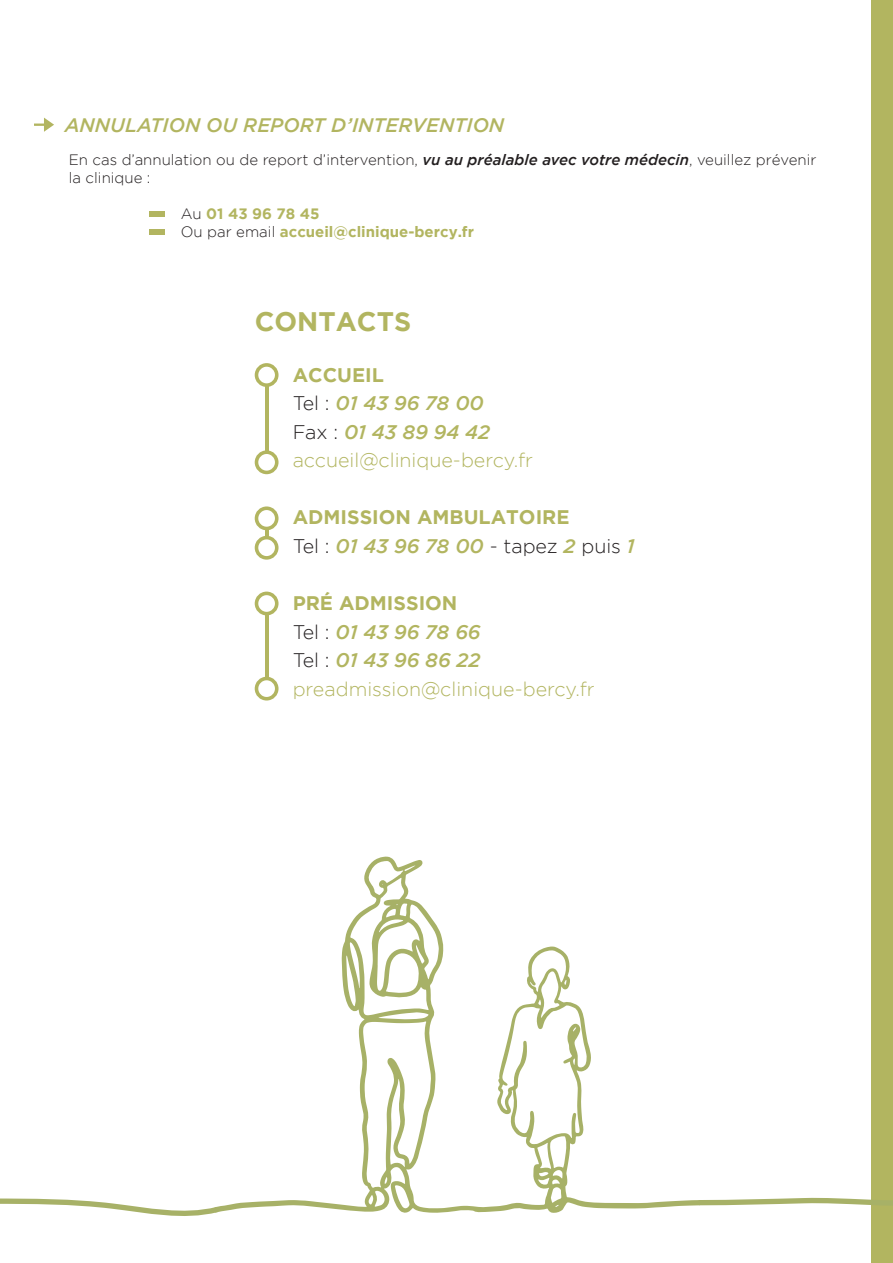
<style>
.page{position:relative;width:893px;height:1263px;background:#fff}
.page>*{position:absolute;margin:0;border:0;box-sizing:border-box;transform-origin:0 0}
.t1{font:700 26.85px "Gotham";color:#b2b560}
.t2{font:italic 500 19.65px "Gotham";color:#b2b560}
.t3{font:300 19.65px "Gotham";color:#b2b560}
.t4{font:700 19.65px "Gotham";color:#b2b560}
.t5{font:300 19.65px "Gotham";color:#231f20}
.t6{font:italic 500 19.5px "Gotham";color:#b2b560}
.t7{font:300 15px/18px "Gotham";color:#231f20}
.t8{font:700 15px "Gotham";color:#b2b560}
.s1{font-weight:500;font-style:italic}
.s2{font-weight:300;color:#231f20}
.s3{font-weight:300;font-style:normal;color:#231f20}
.s4{font-weight:500;font-style:italic;color:#b2b560}
</style>
<div class="page">
<div style="left:872px;top:0;width:21px;height:1263px;background:#b2b560"></div>
<svg style="left:34px;top:118px;width:20px;height:14px"></svg>
<div style="left:150px;top:211px;width:15px;height:6px;background:#b2b560"></div>
<div style="left:150px;top:229px;width:15px;height:6px;background:#b2b560"></div>
<svg style="left:224px;top:856px;width:470px;height:357px"></svg>
<svg style="left:694px;top:1194px;width:199px;height:14px"></svg>
<svg style="left:0;top:1198px;width:224px;height:18px"></svg>
<div style="left:255px;top:363px;width:24px;height:24px;border:4px solid #b2b560;border-radius:50%"></div>
<div style="left:255px;top:592px;width:24px;height:23px;border:4px solid #b2b560;border-radius:50%"></div>
<div style="left:255px;top:506px;width:24px;height:24px;border:4px solid #b2b560;border-radius:50%"></div>
<div style="left:255px;top:450px;width:24px;height:24px;border:4px solid #b2b560;border-radius:50%"></div>
<div style="left:255px;top:677px;width:24px;height:23px;border:4px solid #b2b560;border-radius:50%"></div>
<div style="left:255px;top:536px;width:24px;height:24px;border:4px solid #b2b560;border-radius:50%"></div>
<hr style="left:265px;top:385px;width:3px;height:66px;background:#b2b560">
<hr style="left:265px;top:614px;width:3px;height:66px;background:#b2b560">
<svg style="left:265px;top:529px;width:3px;height:9px"></svg>
<p class="t6" style="left:65px;top:114px;width:441px">ANNULATION OU REPORT D’INTERVENTION</p>
<p class="t7" style="left:69px;top:150px;width:749px">En cas d’annulation ou de report d’intervention, <span class="s1">vu au préalable avec votre médecin</span>, veuillez prévenir la clinique :</p>
<p class="t8" style="left:154px;top:205px;width:167px"><span class="s2">• Au</span> 01 43 96 78 45</p>
<p class="t8" style="left:154px;top:223px;width:322px"><span class="s2">• Ou par email</span> accueil@clinique-bercy.fr</p>
<p class="t1" style="left:255px;top:306px;width:158px">CONTACTS</p>
<p class="t4" style="left:293px;top:363px;width:93px">ACCUEIL</p>
<p class="t2" style="left:293px;top:392px;width:193px"><span class="s3">Tel :</span> 01 43 96 78 00</p>
<p class="t2" style="left:293px;top:421px;width:199px"><span class="s3">Fax :</span> 01 43 89 94 42</p>
<p class="t3" style="left:293px;top:450px;width:242px">accueil@clinique-bercy.fr</p>
<p class="t4" style="left:293px;top:506px;width:278px">ADMISSION AMBULATOIRE</p>
<p class="t5" style="left:293px;top:535px;width:344px">Tel : <span class="s4">01 43 96 78 00</span> - tapez <span class="s4">2</span> puis <span class="s4">1</span></p>
<p class="t4" style="left:293px;top:592px;width:166px">PRÉ ADMISSION</p>
<p class="t2" style="left:293px;top:620px;width:189px"><span class="s3">Tel :</span> 01 43 96 78 66</p>
<p class="t2" style="left:293px;top:649px;width:189px"><span class="s3">Tel :</span> 01 43 96 86 22</p>
<p class="t3" style="left:293px;top:678px;width:303px">preadmission@clinique-bercy.fr</p>
</div>
